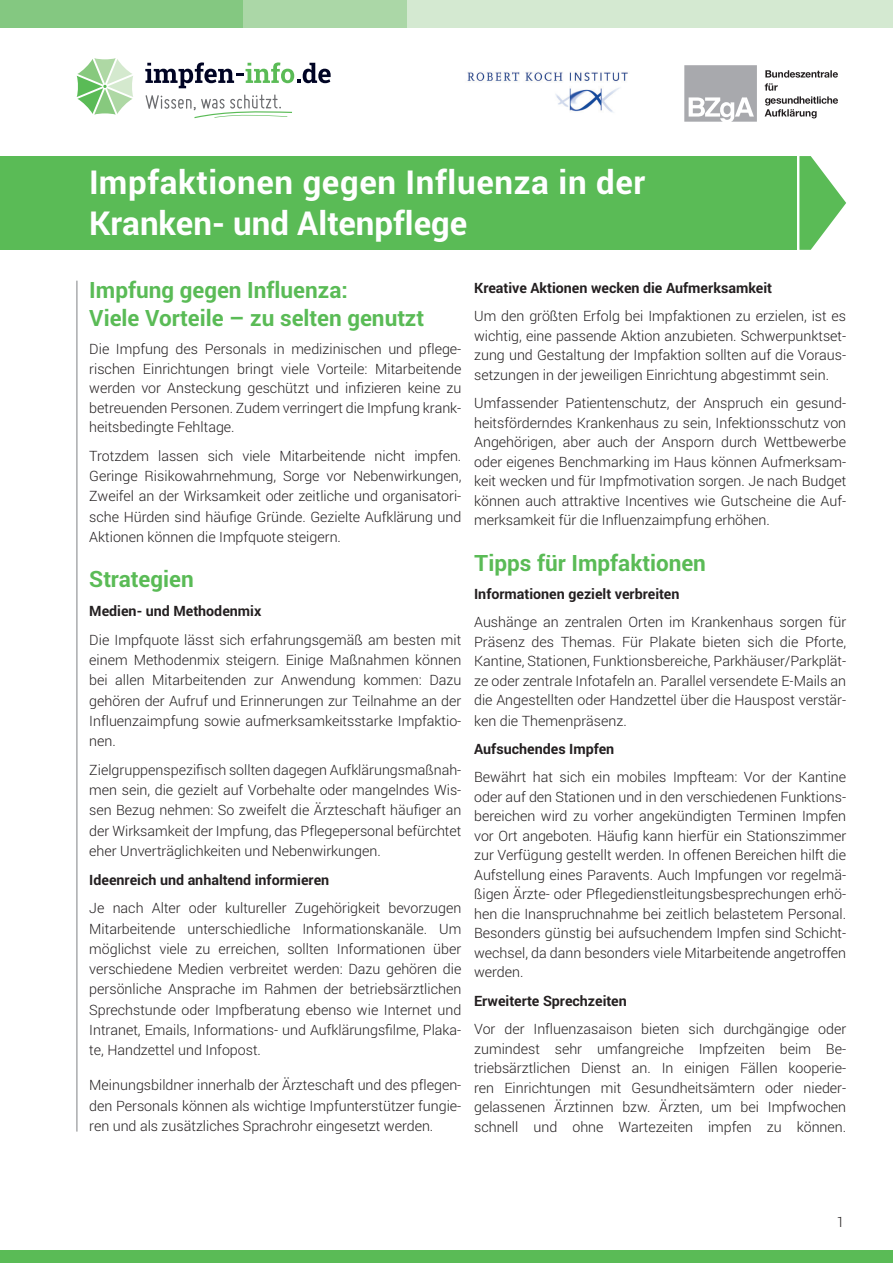
<style>
.page{position:relative;width:893px;height:1263px;background:#fff}
.page>*{position:absolute;margin:0;border:0;box-sizing:border-box;transform-origin:0 0}
.t1{font:700 33px/40.5px "Roboto";letter-spacing:.02em;color:#fff}
.Erste_H1_Überschrift{font:700 22.5px/28.5px "Roboto";color:#5abb56}
.H1_Überschrift{font:700 22.5px "Roboto";color:#5abb56}
.Fließtext{font:300 14.25px/19.5px "Roboto";color:#231f20;text-align:justify}
.H2_Überschrift{font:700 14.25px "Roboto";color:#231f20}
.Fließtext-2{font:700 14.25px "Roboto";color:#231f20}
.Seitenzahl{font:300 14.25px "Roboto";color:#231f20}
</style>
<div class="page">
<svg style="left:145px;top:62px;width:186px;height:26px"></svg>
<svg style="left:146px;top:94px;width:146px;height:24px"></svg>
<svg style="left:77px;top:58px;width:56px;height:57px"></svg>
<div style="left:0;top:0;width:250px;height:28px;background:#84c881"></div>
<div style="left:244px;top:0;width:164px;height:28px;background:#abd7a7"></div>
<div style="left:408px;top:0;width:485px;height:28px;background:#d4e9d1"></div>
<div style="left:0;top:156px;width:797px;height:94px;background:#5abb56"></div>
<svg style="left:799px;top:156px;width:47px;height:94px"></svg>
<hr style="left:77px;top:281px;width:1px;height:850px;background:#808285">
<svg style="left:765px;top:70px;width:73px;height:48px"></svg>
<svg style="left:684px;top:65px;width:73px;height:57px"></svg>
<div style="left:0;top:1250px;width:893px;height:13px;background:#5abb56"></div>
<img style="left:467px;top:72px;width:161px;height:41px">
<p class="t1" style="left:89px;top:161px;width:558px">Impfaktionen gegen Influenza in der<br>Kranken- und Altenpflege</p>
<p class="Erste_H1_Überschrift" style="left:89px;top:275px;width:336px">Impfung gegen Influenza:<br>Viele Vorteile – zu selten genutzt</p>
<p class="Fließtext" style="left:89px;top:339px;width:374px">Die Impfung des Personals in medizinischen und pflege&shy;rischen Einrichtungen bringt viele Vorteile: Mitarbeitende werden vor Ansteckung geschützt und infizieren keine zu betreuenden Personen. Zudem verringert die Impfung krank&shy;heitsbedingte Fehltage.</p>
<p class="Fließtext" style="left:89px;top:445px;width:374px;line-height:20.2px">Trotzdem lassen sich viele Mitarbeitende nicht impfen.<br>Geringe Risikowahrnehmung, Sorge vor Nebenwirkungen, Zweifel an der Wirksamkeit oder zeitliche und organisatori&shy;sche Hürden sind häufige Gründe. Gezielte Aufklärung und Aktionen können die Impfquote steigern.</p>
<p class="H1_Überschrift" style="left:89px;top:564px;width:106px">Strategien</p>
<p class="H2_Überschrift" style="left:89px;top:601px;width:174px">Medien- und Methodenmix</p>
<p class="Fließtext" style="left:89px;top:629px;width:374px;line-height:20.2px">Die Impfquote lässt sich erfahrungsgemäß am besten mit einem Methodenmix steigern. Einige Maßnahmen können bei allen Mitarbeitenden zur Anwendung kommen: Dazu gehören der Aufruf und Erinnerungen zur Teilnahme an der Influenzaimpfung sowie aufmerksamkeitsstarke Impfaktio&shy;nen.</p>
<p class="Fließtext" style="left:89px;top:759px;width:374px;line-height:20.2px">Zielgruppenspezifisch sollten dagegen Aufklärungsmaßnah&shy;men sein, die gezielt auf Vorbehalte oder mangelndes Wis&shy;sen Bezug nehmen: So zweifelt die Ärzteschaft häufiger an der Wirksamkeit der Impfung, das Pflegepersonal befürchtet eher Unverträglichkeiten und Nebenwirkungen.</p>
<p class="Fließtext-2" style="left:89px;top:870px;width:242px">Ideenreich und anhaltend informieren</p>
<p class="Fließtext" style="left:89px;top:898px;width:374px;line-height:20.2px">Je nach Alter oder kultureller Zugehörigkeit bevorzugen Mitarbeitende unterschiedliche Informationskanäle. Um möglichst viele zu erreichen, sollten Informationen über verschiedene Medien verbreitet werden: Dazu gehören die persönliche Ansprache im Rahmen der betriebsärztlichen Sprechstunde oder Impfberatung ebenso wie Internet und Intranet, Emails, Informations- und Aufklärungsfilme, Plaka&shy;te, Handzettel und Infopost.</p>
<p class="Fließtext" style="left:89px;top:1075px;width:374px;line-height:20.2px">Meinungsbildner innerhalb der Ärzteschaft und des pflegen&shy;den Personals können als wichtige Impfunterstützer fungie&shy;ren und als zusätzliches Sprachrohr eingesetzt werden.</p>
<p class="H2_Überschrift" style="left:474px;top:279px;width:299px">Kreative Aktionen wecken die Aufmerksamkeit</p>
<p class="Fließtext" style="left:474px;top:306px;width:374px">Um den größten Erfolg bei Impfaktionen zu erzielen, ist es wichtig, eine passende Aktion anzubieten. Schwerpunktset&shy;zung und Gestaltung der Impfaktion sollten auf die Voraus&shy;setzungen in der jeweiligen Einrichtung abgestimmt sein.</p>
<p class="Fließtext" style="left:474px;top:393px;width:374px">Umfassender Patientenschutz, der Anspruch ein gesund&shy;heitsförderndes Krankenhaus zu sein, Infektionsschutz von Angehörigen, aber auch der Ansporn durch Wettbewerbe oder eigenes Benchmarking im Haus können Aufmerksam&shy;keit wecken und für Impfmotivation sorgen. Je nach Budget können auch attraktive Incentives wie Gutscheine die Auf&shy;merksamkeit für die Influenzaimpfung erhöhen.</p>
<p class="H1_Überschrift" style="left:474px;top:547px;width:233px">Tipps für Impfaktionen</p>
<p class="H2_Überschrift" style="left:474px;top:584px;width:207px">Informationen gezielt verbreiten</p>
<p class="Fließtext" style="left:474px;top:612px;width:374px">Aushänge an zentralen Orten im Krankenhaus sorgen für Präsenz des Themas. Für Plakate bieten sich die Pforte, Kantine, Stationen, Funktionsbereiche, Parkhäuser/Parkplät&shy;ze oder zentrale Infotafeln an. Parallel versendete E-Mails an die Angestellten oder Handzettel über die Hauspost verstär&shy;ken die Themenpräsenz.</p>
<p class="Fließtext-2" style="left:474px;top:739px;width:142px">Aufsuchendes Impfen</p>
<p class="Fließtext" style="left:474px;top:767px;width:374px">Bewährt hat sich ein mobiles Impfteam: Vor der Kantine oder auf den Stationen und in den verschiedenen Funktions&shy;bereichen wird zu vorher angekündigten Terminen Impfen vor Ort angeboten. Häufig kann hierfür ein Stationszimmer zur Verfügung gestellt werden. In offenen Bereichen hilft die Aufstellung eines Paravents. Auch Impfungen vor regelmä&shy;ßigen Ärzte- oder Pflegedienstleitungsbesprechungen erhö&shy;hen die Inanspruchnahme bei zeitlich belastetem Personal.<br>Besonders günstig bei aufsuchendem Impfen sind Schicht&shy;wechsel, da dann besonders viele Mitarbeitende angetroffen werden.</p>
<p class="H2_Überschrift" style="left:474px;top:991px;width:154px">Erweiterte Sprechzeiten</p>
<p class="Fließtext" style="left:474px;top:1019px;width:374px">Vor der Influenzasaison bieten sich durchgängige oder zumindest sehr umfangreiche Impfzeiten beim Be&shy;triebsärztlichen Dienst an. In einigen Fällen kooperie&shy;ren Einrichtungen mit Gesundheitsämtern oder nieder&shy;gelassenen Ärztinnen bzw. Ärzten, um bei Impfwochen schnell und ohne Wartezeiten impfen zu können.</p>
<p class="Seitenzahl" style="left:837px;top:1212px;width:9px">1</p>
</div>
